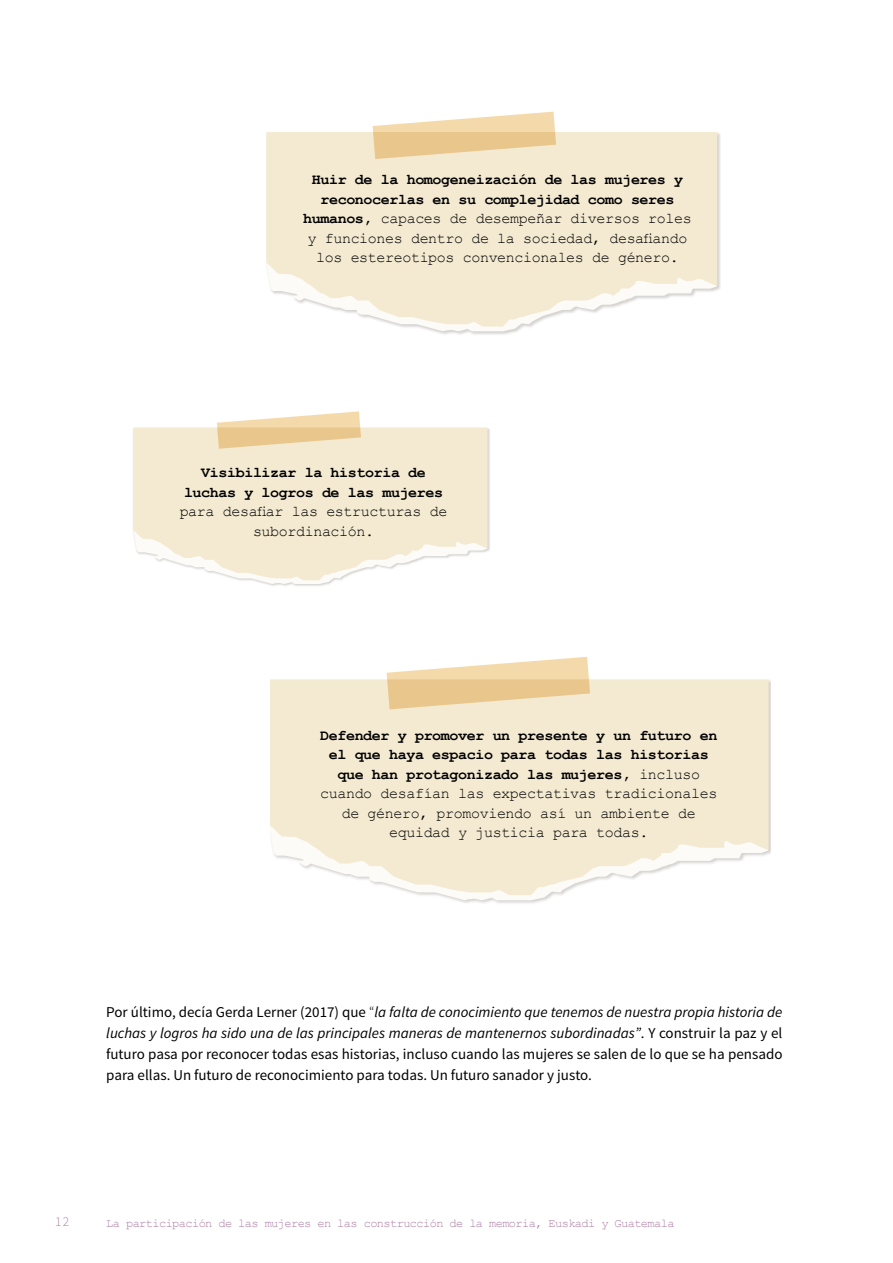
<style>
.page{position:relative;width:893px;height:1263px;background:#fff}
.page>*{position:absolute;margin:0;border:0;box-sizing:border-box;transform-origin:0 0}
.t1{font:15px/19.5px "Courier New";letter-spacing:-.025em;color:#000;text-align:center}
.t2{font:15px/21px "Source Sans Pro";color:#000;text-align:justify}
.t3{font:700 15px/19.5px "Courier New";letter-spacing:-.025em;color:#000;text-align:center}
.t4{font:300 13.5px "Source Sans Pro";color:#ae81a6}
.t5{font:12px "Courier New";letter-spacing:-.05em;color:#ae81a6}
.s1{font-weight:700}
.s2{font-weight:300}
.s3{font-style:italic}
</style>
<div class="page">
<img style="left:433px;top:132px;width:288px;height:203px">
<div style="left:266px;top:132px;width:451px;height:131px;background:#f4ead1"></div>
<svg style="left:266px;top:263px;width:451px;height:68px"></svg>
<svg style="left:373px;top:112px;width:183px;height:47px;background:#f0d9b0"></svg>
<img style="left:266px;top:428px;width:224px;height:158px">
<div style="left:133px;top:427px;width:355px;height:103px;background:#f4ead1"></div>
<svg style="left:133px;top:530px;width:355px;height:54px"></svg>
<svg style="left:217px;top:411px;width:144px;height:38px"></svg>
<div style="left:270px;top:679px;width:499px;height:145px;background:#f4ead1"></div>
<svg style="left:270px;top:824px;width:499px;height:76px"></svg>
<svg style="left:387px;top:657px;width:203px;height:52px;background:#f0d9b0"></svg>
<p class="t1" style="left:303px;top:169px;width:390px"><span class="s1">Huir de la homogeneización de las mujeres y reconocerlas en su complejidad como seres humanos,</span> capaces de desempeñar diversos roles y funciones dentro de la sociedad, desafiando los estereotipos convencionales de género.</p>
<p class="t3" style="left:184px;top:462px;width:261px">Visibilizar la historia de luchas y logros de las mujeres</p>
<p class="t1" style="left:180px;top:501px;width:269px">para desafiar las estructuras de subordinación.</p>
<p class="t1" style="left:320px;top:725px;width:399px"><span class="s1">Defender y promover un presente y un futuro en el que haya espacio para todas las historias que han protagonizado las mujeres,</span> incluso cuando desafían las expectativas tradicionales de género, promoviendo así un ambiente de equidad y justicia para todas.</p>
<p class="t2" style="left:106px;top:1002px;width:678px">Por último, decía Gerda Lerner (2017) que <span class="s2">“</span><span class="s3">la falta de conocimiento que tenemos de nuestra propia historia de luchas y logros ha sido una de las principales maneras de mantenernos subordinadas”</span>. Y construir la paz y el futuro pasa por reconocer todas esas historias, incluso cuando las mujeres se salen de lo que se ha pensado para ellas. Un futuro de reconocimiento para todas. Un futuro sanador y justo.</p>
<p class="t4" style="left:55px;top:1213px;width:16px">12</p>
<p class="t5" style="left:106px;top:1215px;width:570px">La participación de las mujeres en las construcción de la memoria, Euskadi y Guatemala</p>
</div>
